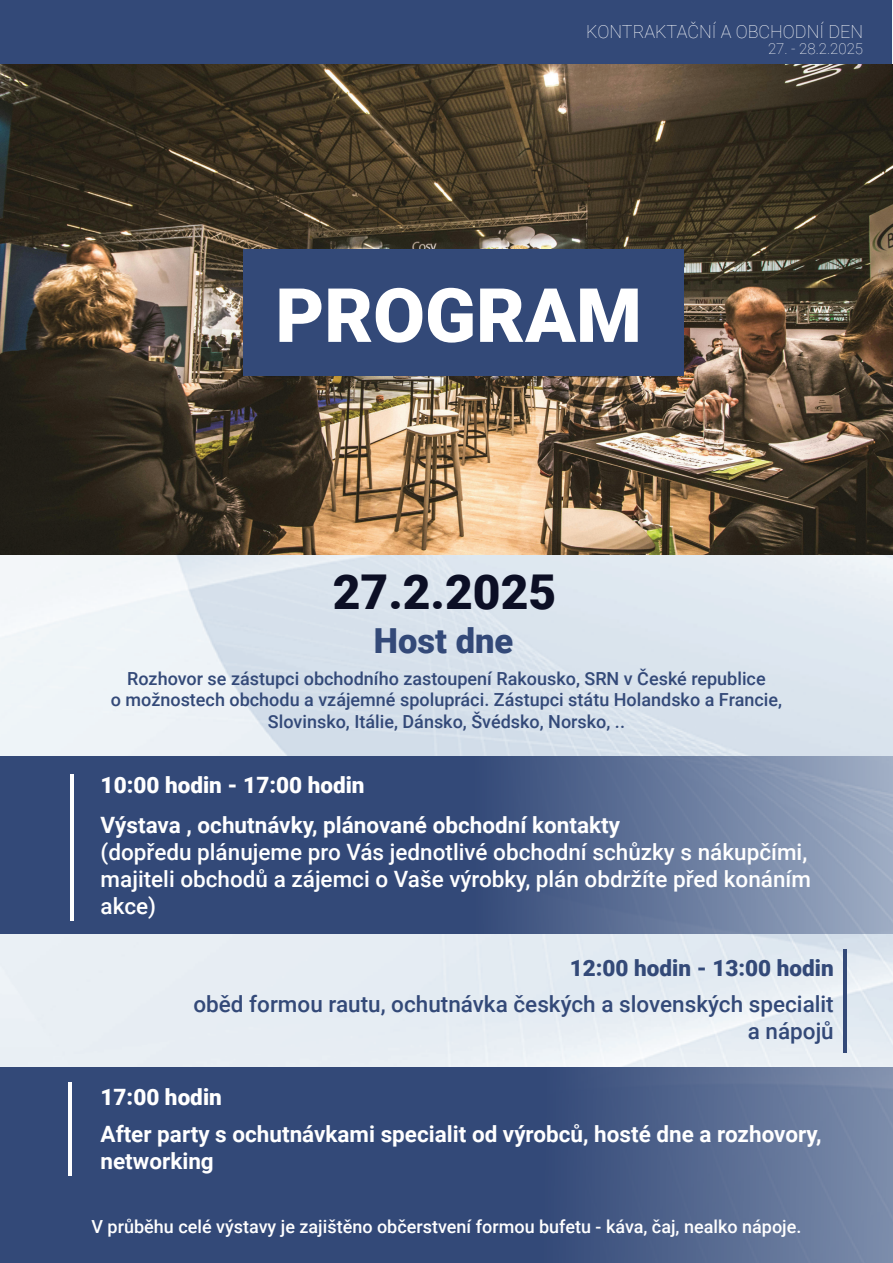
<style>
.page{position:relative;width:893px;height:1263px;background:#fff}
.page>*{position:absolute;margin:0;border:0;box-sizing:border-box;transform-origin:0 0}
.t1{font:900 75px "Roboto";color:#fff}
.t2{font:900 48px "Roboto";color:#0c0f25}
.t3{font:900 34.5px "Roboto";color:#334978}
.t4{font:500 22.5px/27px "Roboto";color:#fff}
.t5{font:700 22.5px/27px "Roboto";color:#fff}
.t6{font:500 22.5px/27px "Roboto";color:#334978;text-align:right}
.t7{font:900 22.5px "Roboto";color:#fff}
.t8{font:900 22.5px "Roboto";color:#334978}
.t9{font:500 18px/21.6px "Roboto";color:#334978;text-align:center}
.t10{font:500 18px "Roboto";color:#fff}
.t11{font:100 18px "Roboto";color:#fff}
.t12{font:100 15px "Roboto";color:#fff}
</style>
<div class="page">
<img style="left:1px;top:52px;width:892px;height:1015px">
<div style="left:1px;top:0;width:891px;height:64px;background:#334978"></div>
<img style="left:1px;top:64px;width:892px;height:491px">
<div style="left:243px;top:249px;width:441px;height:127px;background:#334978"></div>
<svg style="left:0;top:755px;width:892px;height:178px;fill:#334978"></svg>
<svg style="left:0;top:1067px;width:893px;height:196px;fill:#334978"></svg>
<hr style="left:71px;top:774px;width:3px;height:146px;background:#fff">
<hr style="left:68px;top:1082px;width:3px;height:94px;background:#fff">
<hr style="left:843px;top:950px;width:3px;height:103px;background:#334978">
<p class="t11" style="left:586px;top:19px;width:278px">KONTRAKTAČNÍ A OBCHODNÍ DEN</p>
<p class="t12" style="left:768px;top:38px;width:97px">27. - 28.2.2025</p>
<h1 class="t1" style="left:275px;top:263px;width:368px">PROGRAM</h1>
<h2 class="t2" style="left:333px;top:558px;width:225px">27.2.2025</h2>
<h3 class="t3" style="left:374px;top:616px;width:141px">Host dne</h3>
<p class="t9" style="left:111px;top:667px;width:673px">Rozhovor se zástupci obchodního zastoupení Rakousko, SRN v České republice<br>o možnostech obchodu a vzájemné spolupráci. Zástupci státu Holandsko a Francie,<br>Slovinsko, Itálie, Dánsko, Švédsko, Norsko, ..</p>
<p class="t7" style="left:101px;top:769px;width:266px">10:00 hodin - 17:00 hodin</p>
<p class="t5" style="left:101px;top:810px;width:521px">Výstava , ochutnávky, plánované obchodní kontakty</p>
<p class="t4" style="left:101px;top:837px;width:712px">(dopředu plánujeme pro Vás jednotlivé obchodní schůzky s nákupčími, majiteli obchodů a zájemci o Vaše výrobky, plán obdržíte před konáním akce)</p>
<p class="t8" style="left:570px;top:952px;width:266px">12:00 hodin - 13:00 hodin</p>
<p class="t6" style="left:193px;top:990px;width:642px">oběd formou rautu, ochutnávka českých a slovenských specialit a nápojů</p>
<p class="t7" style="left:101px;top:1082px;width:123px">17:00 hodin</p>
<p class="t5" style="left:101px;top:1119px;width:722px">After party s ochutnávkami specialit od výrobců, hosté dne a rozhovory, networking</p>
<p class="t10" style="left:91px;top:1214px;width:711px">V průběhu celé výstavy je zajištěno občerstvení formou bufetu - káva, čaj, nealko nápoje.</p>
</div>
